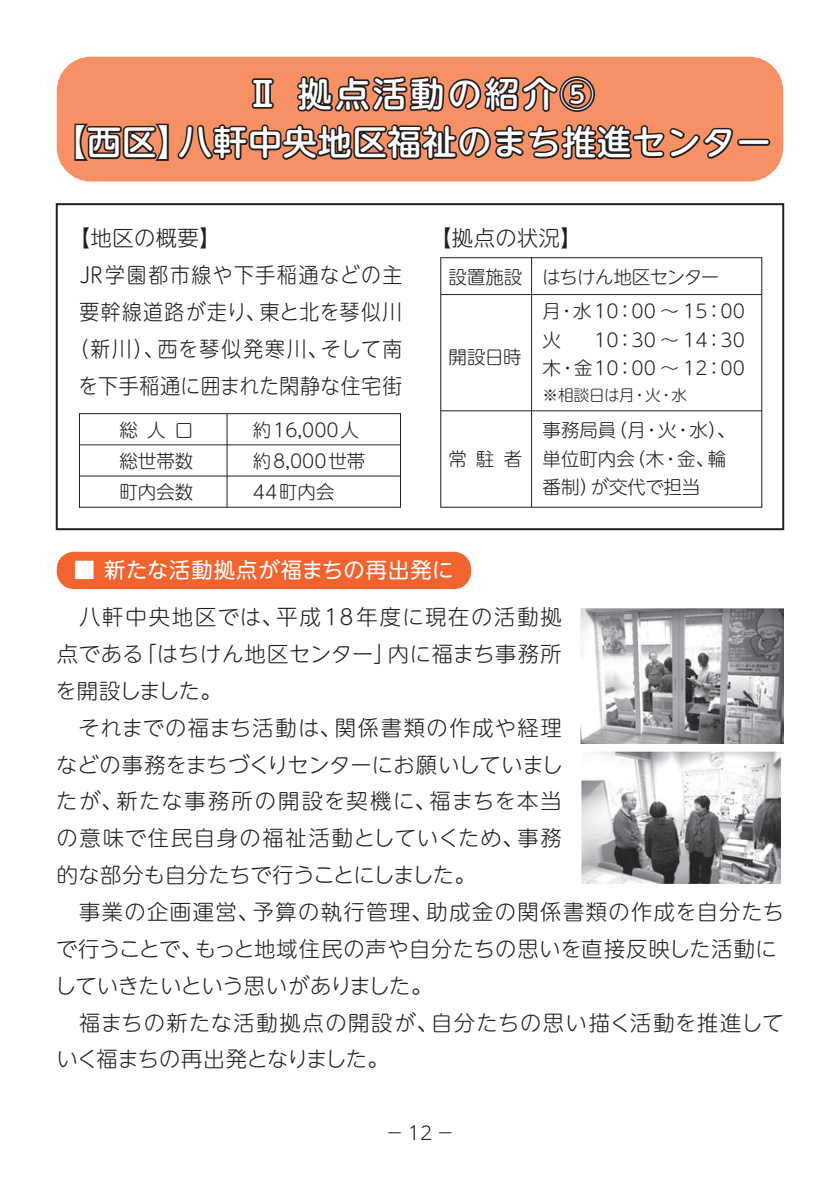
<style>
.page{position:relative;width:840px;height:1191px;background:#fff}
.page>*{position:absolute;margin:0;border:0;box-sizing:border-box;transform-origin:0 0}
.t1{font:500 34px/48.2px "UD Shin M Go Pro";letter-spacing:.025em;color:#fff;text-align:center}
.t2{font:300 21.2px/36.8px "UD Shin M Go Pro";letter-spacing:.04em;color:#231f20}
.t3{font:300 21.2px "UD Shin M Go Pro";letter-spacing:.095em;color:#231f20;scale:.93 1}
.t4{font:21.2px "UD Shin M Go Pro";letter-spacing:.04em;color:#fff}
.t5{font:300 21.2px "UD Shin M Go Pro";letter-spacing:.09em;color:#231f20}
.t6{font:300 21.2px "UD Shin M Go Pro";letter-spacing:.075em;color:#231f20;scale:.93 1}
.t7{font:300 21.2px "UD Shin M Go Pro";letter-spacing:.02em;color:#231f20;scale:.93 1}
.t8{font:300 18.4px/28.4px "UD Shin M Go Pro";color:#231f20;text-align:right}
.t9{font:300 18.4px/34px "UD Shin M Go Pro";letter-spacing:-.025em;color:#231f20}
.t10{font:300 15.6px "UD Shin M Go Pro";letter-spacing:-.025em;color:#231f20}
</style>
<div class="page">
<div style="left:56px;top:203px;width:727px;height:327px;border:2px solid #231f20"></div>
<div style="left:57px;top:57px;width:725px;height:124px;background:#f79165;border-radius:34px"></div>
<svg style="left:74px;top:76px;width:659px;height:85px"></svg>
<div style="left:736px;top:139px;width:33px;height:7px;border:3px solid #231f20;border-radius:2px"></div>
<div style="left:57px;top:552px;width:414px;height:37px;background:#f2642f;border-radius:17px"></div>
<div style="left:79px;top:413px;width:321px;height:94px;border:1px solid #231f20"></div>
<hr style="left:79px;top:444px;width:321px;height:1px;background:#231f20">
<hr style="left:79px;top:476px;width:321px;height:1px;background:#231f20">
<hr style="left:226px;top:414px;width:1px;height:93px;background:#231f20">
<hr style="left:440px;top:294px;width:321px;height:1px;background:#231f20">
<hr style="left:440px;top:410px;width:321px;height:1px;background:#231f20">
<hr style="left:531px;top:258px;width:1px;height:249px;background:#231f20">
<img style="left:581px;top:751px;width:199px;height:132px">
<img style="left:580px;top:608px;width:202px;height:135px">
<p class="t1" style="left:52px;top:68px;width:719px">Ⅱ 拠点活動の紹介⑤<br>【西区】八軒中央地区福祉のまち推進センター</p>
<p class="t2" style="left:69px;top:219px;width:153px">【地区の概要】</p>
<p class="t5" style="left:79px;top:258px;width:324px">JR学園都市線や下手稲通などの主</p>
<p class="t6" style="left:79px;top:295px;width:348px">要幹線道路が走り、東と北を琴似川</p>
<p class="t3" style="left:69px;top:332px;width:359px">（新川）、西を琴似発寒川、そして南</p>
<p class="t7" style="left:78px;top:368px;width:349px">を下手稲通に囲まれた閑静な住宅街</p>
<p class="t8" style="left:119px;top:414px;width:75px">総人口</p>
<p class="t8" style="left:253px;top:414px;width:107px">約16,000人</p>
<p class="t8" style="left:119px;top:446px;width:75px">総世帯数</p>
<p class="t8" style="left:253px;top:446px;width:114px">約8,000世帯</p>
<p class="t8" style="left:119px;top:477px;width:75px">町内会数</p>
<p class="t8" style="left:253px;top:477px;width:83px">44町内会</p>
<p class="t2" style="left:430px;top:219px;width:153px">【拠点の状況】</p>
<p class="t8" style="left:448px;top:262px;width:75px">設置施設</p>
<p class="t8" style="left:448px;top:341px;width:74px">開設日時</p>
<p class="t8" style="left:448px;top:443px;width:75px">常駐者</p>
<p class="t9" style="left:542px;top:259px;width:204px">はちけん地区センター<br>月・水 10：00 ～ 15：00</p>
<p class="t8" style="left:542px;top:324px;width:20px">火</p>
<p class="t8" style="left:542px;top:324px;width:203px">10：30 ～ 14：30<br>木・金 10：00 ～ 12：00</p>
<p class="t10" style="left:542px;top:382px;width:146px">※相談日は月・火・水</p>
<p class="t8" style="left:542px;top:415px;width:194px;text-align:left">事務局員（月・火・水）、単位町内会（木・金、輪番制）が交代で担当</p>
<p class="t4" style="left:74px;top:553px;width:381px">■ 新たな活動拠点が福まちの再出発に</p>
<p class="t2" style="left:55px;top:597px;width:730px">　八軒中央地区では、平成18年度に現在の活動拠<br>点である「はちけん地区センター」内に福まち事務所<br>を開設しました。<br>　それまでの福まち活動は、関係書類の作成や経理<br>などの事務をまちづくりセンターにお願いしていまし<br>たが、新たな事務所の開設を契機に、福まちを本当<br>の意味で住民自身の福祉活動としていくため、事務<br>的な部分も自分たちで行うことにしました。<br>　事業の企画運営、予算の執行管理、助成金の関係書類の作成を自分たちで行うことで、もっと地域住民の声や自分たちの思いを直接反映した活動にしていきたいという思いがありました。<br>　福まちの新たな活動拠点の開設が、自分たちの思い描く活動を推進していく福まちの再出発となりました。</p>
<p class="t8" style="left:385px;top:1117px;width:71px">－ 12 －</p>
</div>
